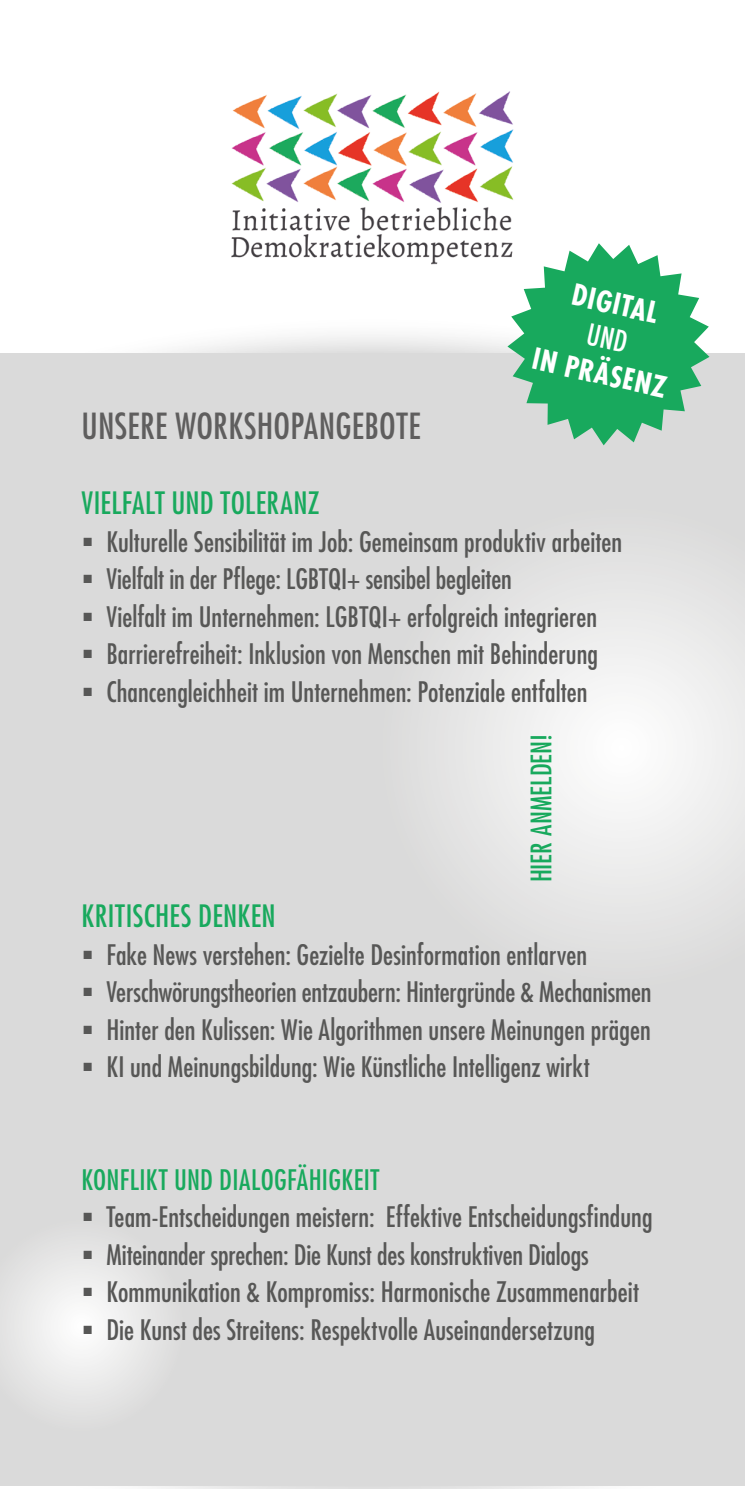
<style>
.page{position:relative;width:745px;height:1489px;background:#fff}
.page>*{position:absolute;margin:0;border:0;box-sizing:border-box;transform-origin:0 0}
.t1{font:condensed 35px "Futura LT";letter-spacing:.01em;color:#5f5e5e}
.t2{font:700 32.5px "Futura PT Cond";color:#fff}
.t3{font:condensed 30px "Futura LT";letter-spacing:.015em;color:#18a95d}
.t4{font:condensed 27.5px "Futura LT";color:#575756}
.t5{font:condensed 27.5px "Futura LT";letter-spacing:.01em;color:#18a95d}
</style>
<div class="page">
<div style="left:0;top:317px;width:744px;height:400px;background:#000;opacity:.75"></div>
<div style="left:0;top:353px;width:744px;height:1131px;background:#dadada"></div>
<svg style="left:448px;top:574px;width:296px;height:348px"></svg>
<img style="left:231px;top:91px;width:283px;height:174px">
<svg style="left:7px;top:1249px;width:149px;height:154px"></svg>
<svg style="left:507px;top:243px;width:202px;height:202px"></svg>
<p class="t1" style="left:81px;top:405px;width:340px">UNSERE WORKSHOPANGEBOTE</p>
<p class="t2" style="left:575px;top:276px;width:89px;rotate:12deg">DIGITAL</p>
<p class="t2" style="left:536px;top:340px;width:138px;rotate:12deg">IN PRÄSENZ</p>
<p class="t3" style="left:81px;top:485px;width:239px">VIELFALT UND TOLERANZ</p>
<p class="t4" style="left:81px;top:525px;width:541px">▪ Kulturelle Sensibilität im Job: Gemeinsam produktiv arbeiten</p>
<p class="t4" style="left:81px;top:562px;width:431px">▪ Vielfalt in der Pflege: LGBTQI+ sensibel begleiten</p>
<p class="t4" style="left:81px;top:600px;width:517px">▪ Vielfalt im Unternehmen: LGBTQI+ erfolgreich integrieren</p>
<p class="t4" style="left:81px;top:637px;width:517px">▪ Barrierefreiheit: Inklusion von Menschen mit Behinderung</p>
<p class="t4" style="left:81px;top:675px;width:507px">▪ Chancengleichheit im Unternehmen: Potenziale entfalten</p>
<p class="t5" style="left:524px;top:882px;width:150px;rotate:-90deg">HIER ANMELDEN!</p>
<p class="t3" style="left:81px;top:897px;width:195px">KRITISCHES DENKEN</p>
<p class="t4" style="left:81px;top:937px;width:506px">▪ Fake News verstehen: Gezielte Desinformation entlarven</p>
<p class="t4" style="left:81px;top:975px;width:571px">▪ Verschwörungstheorien entzaubern: Hintergründe &amp; Mechanismen</p>
<p class="t4" style="left:81px;top:1012px;width:570px">▪ Hinter den Kulissen: Wie Algorithmen unsere Meinungen prägen</p>
<p class="t4" style="left:81px;top:1050px;width:509px">▪ KI und Meinungsbildung: Wie Künstliche Intelligenz wirkt</p>
<p class="t5" style="left:81px;top:1162px;width:299px">KONFLIKT UND DIALOGFÄHIGKEIT</p>
<p class="t4" style="left:81px;top:1200px;width:572px">▪ Team-Entscheidungen meistern: Effektive Entscheidungsfindung</p>
<p class="t4" style="left:81px;top:1237px;width:508px">▪ Miteinander sprechen: Die Kunst des konstruktiven Dialogs</p>
<p class="t4" style="left:81px;top:1275px;width:558px">▪ Kommunikation &amp; Kompromiss: Harmonische Zusammenarbeit</p>
<p class="t4" style="left:81px;top:1312px;width:514px">▪ Die Kunst des Streitens: Respektvolle Auseinandersetzung</p>
</div>
